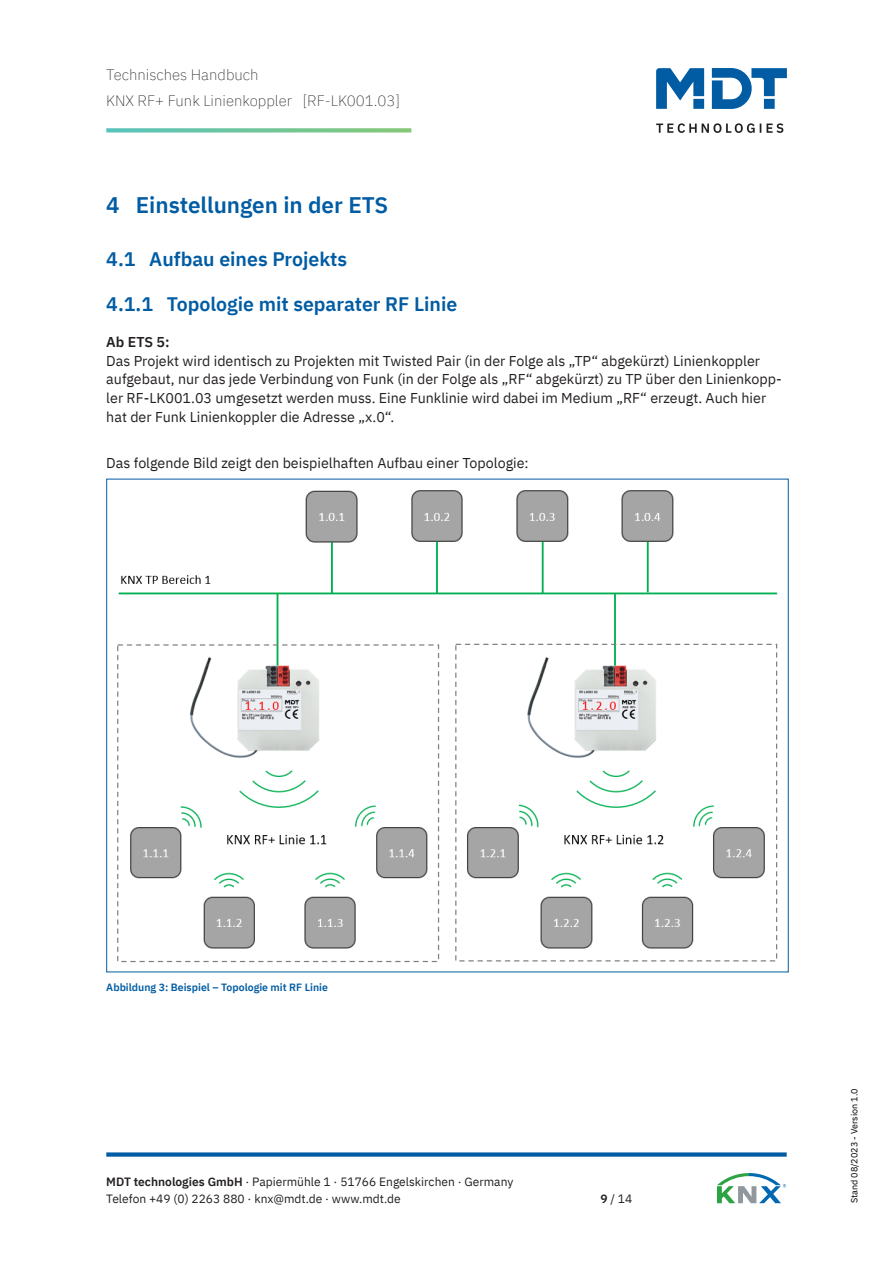
<style>
.page{position:relative;width:893px;height:1263px;background:#fff}
.page>*{position:absolute;margin:0;border:0;box-sizing:border-box;transform-origin:0 0}
.Überschrift_1_Umbruch{font:600 22.5px "IBM Plex Sans";color:#015ca3}
.Überschrift_1_1_1{font:600 19.5px "IBM Plex Sans";color:#015ca3}
.Überschrift_1_1{font:600 19.5px "IBM Plex Sans";color:#015ca3}
.t1{font:200 15px/26.5px "IBM Plex Sans";color:#231f20}
.Text_1Punkt{font:14.25px/18.8px "IBM Plex Sans";color:#231f20}
.t2{font:12px/17.9px "IBM Plex Sans";color:#231f20}
.t3{font:600 10.5px "IBM Plex Sans";color:#015ca3}
.t4{font:9px "IBM Plex Sans";color:#000}
.s1{font-weight:600}
</style>
<div class="page">
<svg style="left:656px;top:68px;width:131px;height:41px"></svg>
<svg style="left:656px;top:123px;width:127px;height:10px"></svg>
<svg style="left:717px;top:1173px;width:69px;height:30px"></svg>
<div style="left:106px;top:1152px;width:681px;height:5px;background:#015ca3"></div>
<svg style="left:106px;top:128px;width:305px;height:4px"></svg>
<img style="left:117px;top:490px;width:661px;height:473px">
<p class="t1" style="left:106px;top:60px;width:295px">Technisches Handbuch<br>KNX RF+ Funk Linienkoppler [RF-LK001.03]</p>
<p class="Überschrift_1_Umbruch" style="left:106px;top:187px;width:284px">4 Einstellungen in der ETS</p>
<p class="Überschrift_1_1" style="left:106px;top:244px;width:242px">4.1 Aufbau eines Projekts</p>
<p class="Überschrift_1_1_1" style="left:106px;top:289px;width:352px">4.1.1 Topologie mit separater RF Linie</p>
<p class="Text_1Punkt" style="left:106px;top:331px;width:677px"><span class="s1">Ab ETS 5:<br></span>Das Projekt wird identisch zu Projekten mit Twisted Pair (in der Folge als „TP“ abgekürzt) Linienkoppler aufgebaut, nur das jede Verbindung von Funk (in der Folge als „RF“ abgekürzt) zu TP über den Linienkopp&shy;ler RF-LK001.03 umgesetzt werden muss. Eine Funklinie wird dabei im Medium „RF“ erzeugt. Auch hier hat der Funk Linienkoppler die Adresse „x.0“.</p>
<p class="Text_1Punkt" style="left:106px;top:452px;width:424px">Das folgende Bild zeigt den beispielhaften Aufbau einer Topologie:</p>
<p class="t3" style="left:106px;top:979px;width:223px">Abbildung 3: Beispiel – Topologie mit RF Linie</p>
<p class="t2" style="left:106px;top:1171px;width:409px"><span class="s1">MDT technologies GmbH</span> · Papiermühle 1 · 51766 Engelskirchen · Germany<br>Telefon +49 (0) 2263 880 · knx@mdt.de · www.mdt.de</p>
<p class="t2" style="left:600px;top:1189px;width:33px"><span class="s1">9</span> / 14</p>
<p class="t4" style="left:847px;top:1203px;width:116px;rotate:-90deg">Stand 08/2023 - Version 1.0</p>
</div>
